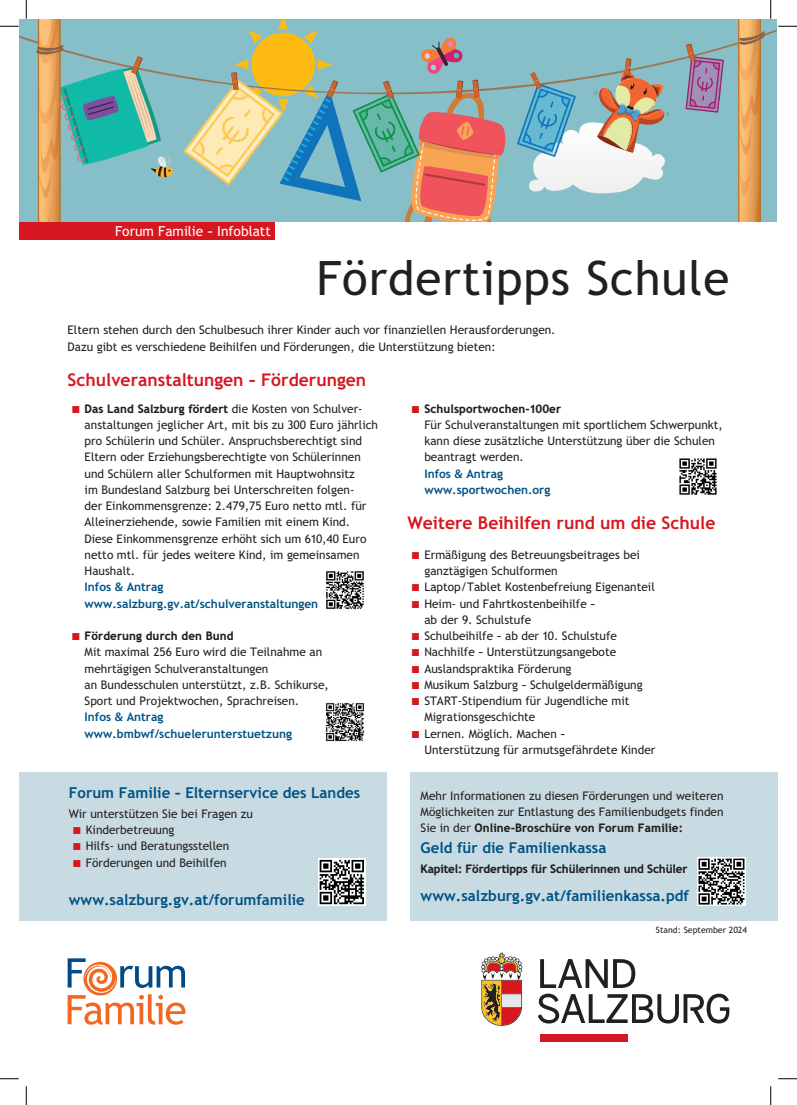
<style>
.page{position:relative;width:797px;height:1105px;background:#fff}
.page>*{position:absolute;margin:0;border:0;box-sizing:border-box;transform-origin:0 0}
.Titel{font:47.5px "Trebuchet SBG2";letter-spacing:.02em;color:#231f20}
.Überschrift_über_Spalte{font:700 17.5px "Trebuchet SBG2";color:#d7171f}
.Überschrift{font:700 17.5px "Trebuchet SBG2";color:#d7171f}
.Überschrift_blau{font:700 15px "Trebuchet SBG2";color:#005285}
.FT{font:13.75px "Trebuchet SBG2";color:#fff}
.FT-2{font:11.88px/16.2px "Trebuchet SBG2";color:#231f20}
.FT-3{font:900 11.88px "Trebuchet SBG2";letter-spacing:-.02em;color:#231f20}
.FT-4{font:8.75px "Trebuchet SBG2";color:#231f20}
.s1{color:#d7171f}
.s2{font-weight:900}
.s3{font-weight:700;color:#005285}
</style>
<div class="page">
<div style="left:19px;top:19px;width:758px;height:203px;background:#87bfc8"></div>
<svg style="left:517px;top:58px;width:153px;height:136px"></svg>
<svg style="left:685px;top:44px;width:38px;height:69px"></svg>
<svg style="left:36px;top:19px;width:137px;height:203px"></svg>
<svg style="left:184px;top:19px;width:324px;height:203px"></svg>
<svg style="left:481px;top:953px;width:41px;height:73px"></svg>
<div style="left:540px;top:1034px;width:87px;height:7px;background:#d7171f"></div>
<svg style="left:538px;top:959px;width:191px;height:64px"></svg>
<svg style="left:68px;top:958px;width:117px;height:67px"></svg>
<div style="left:19px;top:222px;width:255px;height:18px;background:#d7171f"></div>
<img style="left:326px;top:571px;width:38px;height:38px">
<img style="left:326px;top:703px;width:38px;height:38px">
<img style="left:679px;top:458px;width:38px;height:37px">
<div style="left:410px;top:772px;width:367px;height:148px;background:#c8dbe2"></div>
<img style="left:697px;top:857px;width:48px;height:48px">
<div style="left:19px;top:772px;width:368px;height:148px;background:#c8dbe2"></div>
<svg style="left:318px;top:858px;width:48px;height:48px"></svg>
<svg style="left:319px;top:860px;width:45px;height:44px;background:#747474"></svg>
<svg style="left:0;top:25px;width:19px;height:2px"></svg>
<svg style="left:778px;top:25px;width:19px;height:2px"></svg>
<svg style="left:0;top:1078px;width:19px;height:1px"></svg>
<svg style="left:778px;top:1078px;width:19px;height:1px"></svg>
<svg style="left:25px;top:0;width:2px;height:19px"></svg>
<svg style="left:25px;top:1086px;width:2px;height:19px"></svg>
<svg style="left:738px;top:0;width:33px;height:222px"></svg>
<svg style="left:770px;top:1086px;width:1px;height:19px"></svg>
<p class="FT" style="left:115px;top:223px;width:157px">Forum Familie – Infoblatt</p>
<p class="Titel" style="left:316px;top:250px;width:414px">Fördertipps Schule</p>
<p class="FT-2" style="left:68px;top:322px;width:489px">Eltern stehen durch den Schulbesuch ihrer Kinder auch vor finanziellen Herausforderungen.<br>Dazu gibt es verschiedene Beihilfen und Förderungen, die Unterstützung bieten:</p>
<p class="Überschrift_über_Spalte" style="left:68px;top:369px;width:300px">Schulveranstaltungen – Förderungen</p>
<p class="FT-2" style="left:85px;top:400px;width:295px;text-indent:-13px"><span class="s1">■</span> <span class="s2">Das Land Salzburg fördert</span> die Kosten von Schulver&shy;anstaltungen jeglicher Art, mit bis zu 300 Euro jährlich pro Schülerin und Schüler. Anspruchsberechtigt sind Eltern oder Erziehungsberechtigte von Schülerinnen und Schülern aller Schulformen mit Hauptwohnsitz<br>im Bundesland Salzburg bei Unterschreiten folgen-<br>der Einkommensgrenze: 2.479,75 Euro netto mtl. für Alleinerziehende, sowie Familien mit einem Kind.<br>Diese Einkommensgrenze erhöht sich um 610,40 Euro netto mtl. für jedes weitere Kind, im gemeinsamen Haushalt.<br><span class="s3">Infos &amp; Antrag www.salzburg.gv.at/schulveranstaltungen</span></p>
<p class="FT-2" style="left:85px;top:628px;width:246px;text-indent:-13px"><span class="s1">■</span> <span class="s2">Förderung durch den Bund<br></span>Mit maximal 256 Euro wird die Teilnahme an mehrtägigen Schulveranstaltungen<br>an Bundesschulen unterstützt, z.B. Schikurse, Sport und Projektwochen, Sprachreisen.<br><span class="s3">Infos &amp; Antrag www.bmbwf/schuelerunterstuetzung</span></p>
<p class="Überschrift_blau" style="left:69px;top:783px;width:293px">Forum Familie – Elternservice des Landes</p>
<p class="FT-2" style="left:69px;top:806px;width:186px">Wir unterstützen Sie bei Fragen zu</p>
<p class="FT-2" style="left:73px;top:822px;width:103px"><span class="s1">■</span> Kinderbetreuung</p>
<p class="FT-2" style="left:73px;top:838px;width:157px"><span class="s1">■</span> Hilfs- und Beratungsstellen</p>
<p class="FT-2" style="left:73px;top:854px;width:155px"><span class="s1">■</span> Förderungen und Beihilfen</p>
<p class="Überschrift_blau" style="left:69px;top:890px;width:237px">www.salzburg.gv.at/forumfamilie</p>
<p class="FT-2" style="left:424px;top:400px;width:300px;text-indent:-13px"><span class="s1">■</span> <span class="s2">Schulsportwochen-100er<br></span>Für Schulveranstaltungen mit sportlichem Schwerpunkt, kann diese zusätzliche Unterstützung über die Schulen beantragt werden.<br><span class="s3">Infos &amp; Antrag<br>www.sportwochen.org</span></p>
<p class="Überschrift" style="left:407px;top:512px;width:309px">Weitere Beihilfen rund um die Schule</p>
<p class="FT-2" style="left:424px;top:547px;width:217px;text-indent:-13px"><span class="s1">■</span> Ermäßigung des Betreuungsbeitrages bei ganztägigen Schulformen</p>
<p class="FT-2" style="left:412px;top:579px;width:244px"><span class="s1">■</span> Laptop/Tablet Kostenbefreiung Eigenanteil</p>
<p class="FT-2" style="left:424px;top:595px;width:172px;text-indent:-13px"><span class="s1">■</span> Heim- und Fahrtkostenbeihilfe – ab der 9. Schulstufe</p>
<p class="FT-2" style="left:412px;top:628px;width:207px"><span class="s1">■</span> Schulbeihilfe – ab der 10. Schulstufe</p>
<p class="FT-2" style="left:412px;top:644px;width:206px"><span class="s1">■</span> Nachhilfe – Unterstützungsangebote</p>
<p class="FT-2" style="left:412px;top:660px;width:161px"><span class="s1">■</span> Auslandspraktika Förderung</p>
<p class="FT-2" style="left:412px;top:677px;width:232px"><span class="s1">■</span> Musikum Salzburg – Schulgeldermäßigung</p>
<p class="FT-2" style="left:424px;top:693px;width:207px;text-indent:-13px"><span class="s1">■</span> START-Stipendium für Jugendliche mit<br>Migrationsgeschichte</p>
<p class="FT-2" style="left:424px;top:725px;width:233px;text-indent:-13px"><span class="s1">■</span> Lernen. Möglich. Machen –<br>Unterstützung für armutsgefährdete Kinder</p>
<p class="FT-2" style="left:420px;top:788px;width:304px;text-align:justify">Mehr Informationen zu diesen Förderungen und weiteren Möglichkeiten zur Entlastung des Familienbudgets finden Sie in der <span class="s2">Online-Broschüre von Forum Familie:</span></p>
<p class="Überschrift_blau" style="left:420px;top:839px;width:187px">Geld für die Familienkassa</p>
<p class="FT-3" style="left:420px;top:862px;width:268px">Kapitel: Fördertipps für Schülerinnen und Schüler</p>
<p class="Überschrift_blau" style="left:420px;top:886px;width:270px">www.salzburg.gv.at/familienkassa.pdf</p>
<p class="FT-4" style="left:656px;top:925px;width:93px">Stand: September 2024</p>
</div>
